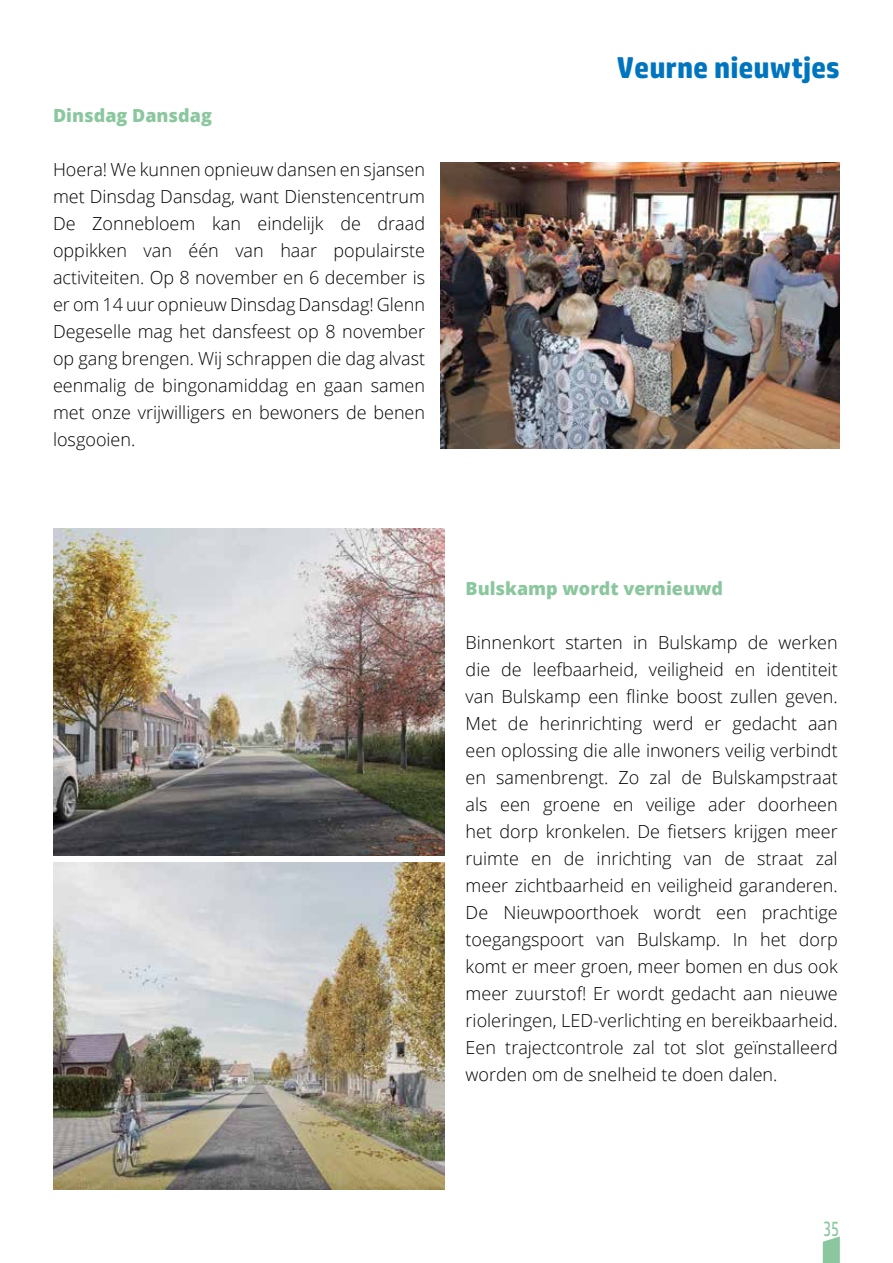
<style>
.page{position:relative;width:893px;height:1263px;background:#fff}
.page>*{position:absolute;margin:0;border:0;box-sizing:border-box;transform-origin:0 0}
.t1{font:700 30px "HP Simplified";color:#0075bf}
.t2{font:21px "HP Simplified";color:#8bc79e;scale:.7 1}
.t3{font:300 18px/27px "Open Sans";color:#000;text-align:justify}
.t4{font:800 18px "Open Sans";color:#8bc79e}
</style>
<div class="page">
<img style="left:440px;top:162px;width:400px;height:286px">
<img style="left:53px;top:528px;width:391px;height:327px">
<img style="left:53px;top:862px;width:391px;height:327px">
<svg style="left:823px;top:1236px;width:17px;height:27px"></svg>
<p class="t4" style="left:53px;top:102px;width:160px">Dinsdag Dansdag</p>
<p class="t3" style="left:53px;top:156px;width:374px">Hoera! We kunnen opnieuw dansen en sjansen met Dinsdag Dansdag, want Dienstencentrum De Zonnebloem kan eindelijk de draad oppikken van één van haar populairste activiteiten. Op 8 november en 6 december is er om 14 uur opnieuw Dinsdag Dansdag! Glenn Degeselle mag het dansfeest op 8 november op gang brengen. Wij schrappen die dag alvast eenmalig de bingonamiddag en gaan samen met onze vrijwilligers en bewoners de benen losgooien.</p>
<h1 class="t1" style="left:617px;top:49px;width:224px">Veurne nieuwtjes</h1>
<p class="t4" style="left:466px;top:574px;width:259px">Bulskamp wordt vernieuwd</p>
<p class="t3" style="left:466px;top:628px;width:374px">Binnenkort starten in Bulskamp de werken die de leefbaarheid, veiligheid en identiteit van Bulskamp een flinke boost zullen geven.<br>Met de herinrichting werd er gedacht aan een oplossing die alle inwoners veilig verbindt en samenbrengt. Zo zal de Bulskampstraat als een groene en veilige ader doorheen het dorp kronkelen. De fietsers krijgen meer ruimte en de inrichting van de straat zal meer zichtbaarheid en veiligheid garanderen.<br>De Nieuwpoorthoek wordt een prachtige toegangspoort van Bulskamp. In het dorp komt er meer groen, meer bomen en dus ook meer zuurstof! Er wordt gedacht aan nieuwe rioleringen, LED-verlichting en bereikbaarheid.<br>Een trajectcontrole zal tot slot geïnstalleerd worden om de snelheid te doen dalen.</p>
<p class="t2" style="left:823px;top:1217px;width:24px">35</p>
</div>
